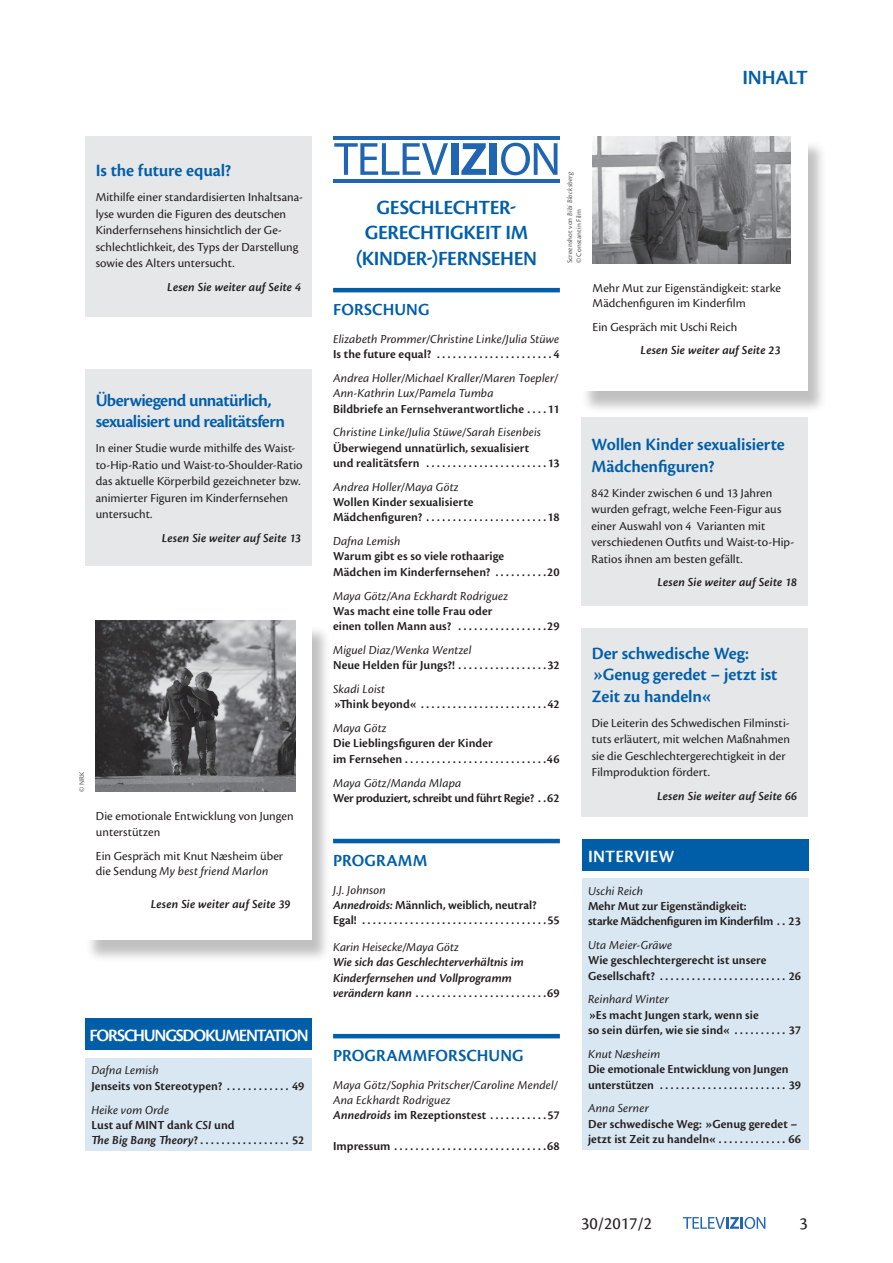
<style>
.page{position:relative;width:893px;height:1263px;background:#fff}
.page>*{position:absolute;margin:0;border:0;box-sizing:border-box;transform-origin:0 0}
.t1{font:600 21px/25.2px "Cronos Pro";letter-spacing:-.015em;color:#005ea8;text-align:center}
.t2{font:600 18px/21.6px "Cronos Pro";letter-spacing:-.01em;color:#005ea8}
.t3{font:600 18px/21.6px "Cronos Pro";letter-spacing:-.03em;color:#005ea8}
.t4{font:600 18px "Cronos Pro";letter-spacing:-.065em;color:#fff}
.t5{font:18px "Cronos Pro";color:#231f20}
.t6{font:600 18px "Cronos Pro";letter-spacing:.005em;color:#fff}
.t7{font:600 17.7px "Cronos Pro";letter-spacing:.01em;color:#005ea8}
.t8{font:600 12.75px/15.3px "Cronos Pro";letter-spacing:.005em;color:#231f20}
.t9{font:12.75px/16.5px "Cronos Pro";letter-spacing:.005em;color:#231f20}
.t10{font:italic 12.75px/15.3px "Cronos Pro";letter-spacing:.01em;color:#231f20}
.t11{font:italic 600 12.75px/15.3px "Cronos Pro";letter-spacing:.01em;color:#231f20}
.t12{font:600 12.75px "Cronos Pro";letter-spacing:-.02em;color:#231f20}
.t13{font:7.5px/9px "Cronos Pro";letter-spacing:.015em;color:#57585a}
.s1{font-style:italic}
.s2{font-weight:400;font-style:italic}
.s3{font-style:normal}
.s4{font-weight:600}
.s5{font-weight:600;font-style:normal}
</style>
<div class="page">
<svg style="left:683px;top:1217px;width:82px;height:12px"></svg>
<hr style="left:333px;top:136px;width:227px;height:3px;background:#2065b1">
<hr style="left:333px;top:179px;width:227px;height:3px;background:#2065b1">
<svg style="left:334px;top:143px;width:114px;height:32px"></svg>
<div style="left:451px;top:143px;width:7px;height:32px;background:#2065b1"></div>
<svg style="left:461px;top:143px;width:25px;height:32px"></svg>
<div style="left:490px;top:143px;width:7px;height:32px;background:#2065b1"></div>
<svg style="left:501px;top:143px;width:56px;height:32px"></svg>
<hr style="left:333px;top:288px;width:227px;height:4px;background:#005ea8">
<hr style="left:333px;top:839px;width:227px;height:4px;background:#005ea8">
<hr style="left:333px;top:1034px;width:227px;height:4px;background:#005ea8">
<div style="left:85px;top:136px;width:227px;height:181px;background:#e6e7e9"></div>
<div style="left:85px;top:369px;width:227px;height:196px;background:#e6e7e9"></div>
<div style="left:85px;top:1018px;width:227px;height:32px;background:#005ea8"></div>
<div style="left:85px;top:1058px;width:227px;height:93px;background:#d9e7f2"></div>
<div style="left:581px;top:417px;width:227px;height:189px;background:#e6e7e9"></div>
<div style="left:581px;top:628px;width:227px;height:189px;background:#e6e7e9"></div>
<div style="left:582px;top:839px;width:226px;height:31px;background:#005ea8"></div>
<div style="left:582px;top:878px;width:226px;height:272px;background:#d9e7f2"></div>
<div style="left:581px;top:141px;width:246px;height:272px;background:#231f20;opacity:.28"></div>
<div style="left:581px;top:136px;width:227px;height:254px;background:#fff"></div>
<div style="left:86px;top:625px;width:245px;height:338px;background:#231f20;opacity:.28"></div>
<div style="left:85px;top:621px;width:227px;height:319px;background:#fff"></div>
<img style="left:95px;top:621px;width:200px;height:171px">
<img style="left:593px;top:137px;width:198px;height:126px">
<h1 class="t1" style="left:742px;top:65px;width:67px">INHALT</h1>
<h2 class="t2" style="left:96px;top:160px;width:137px">Is the future equal?</h2>
<p class="t9" style="left:96px;top:189px;width:209px">Mithilfe einer standardisierten Inhaltsana&shy;lyse wurden die Figuren des deutschen Kinderfernsehens hinsichtlich der Ge&shy;schlechtlichkeit, des Typs der Darstellung sowie des Alters untersucht.</p>
<p class="t11" style="left:167px;top:279px;width:135px">Lesen Sie weiter auf Seite 4</p>
<h2 class="t3" style="left:96px;top:390px;width:191px">Überwiegend unnatürlich, sexualisiert und realitätsfern</h2>
<p class="t9" style="left:96px;top:440px;width:208px">In einer Studie wurde mithilfe des Waist&shy;to-Hip-Ratio und Waist-to-Shoulder-Ratio das aktuelle Körperbild gezeichneter bzw. animierter Figuren im Kinderfernsehen untersucht.</p>
<p class="t11" style="left:162px;top:531px;width:141px">Lesen Sie weiter auf Seite 13</p>
<p class="t13" style="left:77px;top:792px;width:22px;rotate:-90deg">© NRK</p>
<p class="t9" style="left:96px;top:809px;width:199px;line-height:15.3px">Die emotionale Entwicklung von Jungen unterstützen</p>
<p class="t9" style="left:96px;top:848px;width:189px;line-height:15.3px">Ein Gespräch mit Knut Næsheim über die Sendung <span class="s1">My best friend Marlon</span></p>
<p class="t11" style="left:151px;top:896px;width:141px">Lesen Sie weiter auf Seite 39</p>
<h2 class="t4" style="left:89px;top:1025px;width:221px">FORSCHUNGSDOKUMENTATION</h2>
<p class="t10" style="left:91px;top:1063px;width:69px">Dafna Lemish</p>
<p class="t8" style="left:91px;top:1078px;width:215px">Jenseits von Stereotypen? . . . . . . . . . . . . 49</p>
<p class="t8" style="left:91px;top:1102px;width:215px"><span class="s2">Heike vom Orde<br></span>Lust auf MINT dank <span class="s1">CSI</span> und<br><span class="s1">The Big Bang Theory</span>? . . . . . . . . . . . . . . . . . 52</p>
<p class="t13" style="left:565px;top:263px;width:93px;rotate:-90deg">Screenshot von <span class="s1">Bibi Blocksberg </span>© Constantin Film</p>
<h1 class="t1" style="left:356px;top:195px;width:183px">GESCHLECHTER-<br>GERECHTIGKEIT IM (KINDER-)FERNSEHEN</h1>
<h3 class="t7" style="left:333px;top:299px;width:98px">FORSCHUNG</h3>
<p class="t10" style="left:333px;top:331px;width:228px">Elizabeth Prommer/Christine Linke/Julia Stüwe</p>
<p class="t8" style="left:333px;top:347px;width:228px">Is the future equal? . . . . . . . . . . . . . . . . . . . . . 4</p>
<p class="t10" style="left:333px;top:370px;width:227px">Andrea Holler/Michael Kraller/Maren Toepler/<br>Ann-Kathrin Lux/Pamela Tumba</p>
<p class="t8" style="left:333px;top:401px;width:228px">Bildbriefe an Fernsehverantwortliche . . . 11</p>
<p class="t10" style="left:333px;top:425px;width:210px">Christine Linke/Julia Stüwe/Sarah Eisenbeis</p>
<p class="t8" style="left:333px;top:440px;width:228px">Überwiegend unnatürlich, sexualisiert<br>und realitätsfern . . . . . . . . . . . . . . . . . . . . . . 13</p>
<p class="t10" style="left:333px;top:479px;width:127px">Andrea Holler/Maya Götz</p>
<p class="t8" style="left:333px;top:495px;width:228px">Wollen Kinder sexualisierte<br>Mädchenfiguren? . . . . . . . . . . . . . . . . . . . . . . 18</p>
<p class="t10" style="left:333px;top:534px;width:69px">Dafna Lemish</p>
<p class="t8" style="left:333px;top:549px;width:228px">Warum gibt es so viele rothaarige<br>Mädchen im Kinderfernsehen? . . . . . . . . . 20</p>
<p class="t10" style="left:333px;top:588px;width:176px">Maya Götz/Ana Eckhardt Rodriguez</p>
<p class="t8" style="left:333px;top:603px;width:228px">Was macht eine tolle Frau oder<br>einen tollen Mann aus? . . . . . . . . . . . . . . . . 29</p>
<p class="t10" style="left:333px;top:642px;width:140px">Miguel Diaz/Wenka Wentzel</p>
<p class="t8" style="left:333px;top:658px;width:228px">Neue Helden für Jungs?! . . . . . . . . . . . . . . . . 32</p>
<p class="t10" style="left:333px;top:682px;width:54px">Skadi Loist</p>
<p class="t8" style="left:333px;top:697px;width:228px">»Think beyond« . . . . . . . . . . . . . . . . . . . . . . . 42</p>
<p class="t10" style="left:333px;top:721px;width:55px">Maya Götz</p>
<p class="t8" style="left:333px;top:736px;width:228px">Die Lieblingsfiguren der Kinder<br>im Fernsehen . . . . . . . . . . . . . . . . . . . . . . . . . . 46</p>
<p class="t10" style="left:333px;top:775px;width:130px">Maya Götz/Manda Mlapa</p>
<p class="t12" style="left:333px;top:791px;width:228px">Wer produziert, schreibt und führt Regie? . 62</p>
<p class="t9" style="left:593px;top:280px;width:190px;line-height:15.3px">Mehr Mut zur Eigenständigkeit: starke<br>Mädchenfiguren im Kinderfilm</p>
<p class="t9" style="left:593px;top:318px;width:146px">Ein Gespräch mit Uschi Reich</p>
<p class="t11" style="left:641px;top:343px;width:142px">Lesen Sie weiter auf Seite 23</p>
<h2 class="t2" style="left:592px;top:434px;width:195px">Wollen Kinder sexualisierte<br>Mädchenfiguren?</h2>
<p class="t9" style="left:592px;top:484px;width:204px">842 Kinder zwischen 6 und 13 Jahren wurden gefragt, welche Feen-Figur aus einer Auswahl von 4 Varianten mit verschiedenen Outfits und Waist-to-Hip-Ratios ihnen am besten gefällt.</p>
<p class="t11" style="left:657px;top:575px;width:141px">Lesen Sie weiter auf Seite 18</p>
<h2 class="t2" style="left:592px;top:642px;width:187px">Der schwedische Weg: »Genug geredet – jetzt ist<br>Zeit zu handeln«</h2>
<p class="t9" style="left:592px;top:715px;width:200px">Die Leiterin des Schwedischen Filminsti&shy;tuts erläutert, mit welchen Maßnahmen sie die Geschlechtergerechtigkeit in der Filmproduktion fördert.</p>
<p class="t11" style="left:657px;top:789px;width:142px">Lesen Sie weiter auf Seite 66</p>
<h3 class="t7" style="left:333px;top:850px;width:96px">PROGRAMM</h3>
<p class="t8" style="left:333px;top:882px;width:228px"><span class="s2">J.J. Johnson<br></span><span class="s1">Annedroids:</span> Männlich, weiblich, neutral?<br>Egal! . . . . . . . . . . . . . . . . . . . . . . . . . . . . . . . . . . 55</p>
<p class="t10" style="left:333px;top:939px;width:127px">Karin Heisecke/Maya Götz</p>
<p class="t11" style="left:333px;top:955px;width:228px">Wie sich das Geschlechterverhältnis im<br>Kinderfernsehen und Vollprogramm verändern kann <span class="s3">. . . . . . . . . . . . . . . . . . . . . . . . 69</span></p>
<h3 class="t7" style="left:333px;top:1045px;width:192px">PROGRAMMFORSCHUNG</h3>
<p class="t10" style="left:333px;top:1077px;width:228px">Maya Götz/Sophia Pritscher/Caroline Mendel/<br>Ana Eckhardt Rodriguez<br><span class="s4">Annedroids</span> <span class="s5">im Rezeptionstest . . . . . . . . . . 57</span></p>
<p class="t8" style="left:333px;top:1139px;width:228px">Impressum . . . . . . . . . . . . . . . . . . . . . . . . . . . . 68</p>
<h2 class="t6" style="left:588px;top:846px;width:88px">INTERVIEW</h2>
<p class="t10" style="left:588px;top:883px;width:57px">Uschi Reich</p>
<p class="t8" style="left:588px;top:898px;width:215px">Mehr Mut zur Eigenständigkeit:<br>starke Mädchenfiguren im Kinderfilm . . 23</p>
<p class="t10" style="left:588px;top:937px;width:86px">Uta Meier-Gräwe</p>
<p class="t8" style="left:588px;top:953px;width:215px">Wie geschlechtergerecht ist unsere<br>Gesellschaft? . . . . . . . . . . . . . . . . . . . . . . . . 26</p>
<p class="t10" style="left:588px;top:992px;width:82px">Reinhard Winter</p>
<p class="t8" style="left:588px;top:1007px;width:215px">»Es macht Jungen stark, wenn sie<br>so sein dürfen, wie sie sind« . . . . . . . . . . 37</p>
<p class="t10" style="left:588px;top:1046px;width:74px">Knut Næsheim</p>
<p class="t8" style="left:588px;top:1062px;width:215px">Die emotionale Entwicklung von Jungen unterstützen . . . . . . . . . . . . . . . . . . . . . . . . 39</p>
<p class="t10" style="left:588px;top:1101px;width:62px">Anna Serner</p>
<p class="t8" style="left:588px;top:1116px;width:215px">Der schwedische Weg: »Genug geredet – jetzt ist Zeit zu handeln« . . . . . . . . . . . . . 66</p>
<h2 class="t5" style="left:581px;top:1213px;width:73px">30/2017/2</h2>
<h2 class="t5" style="left:800px;top:1213px;width:10px">3</h2>
</div>
